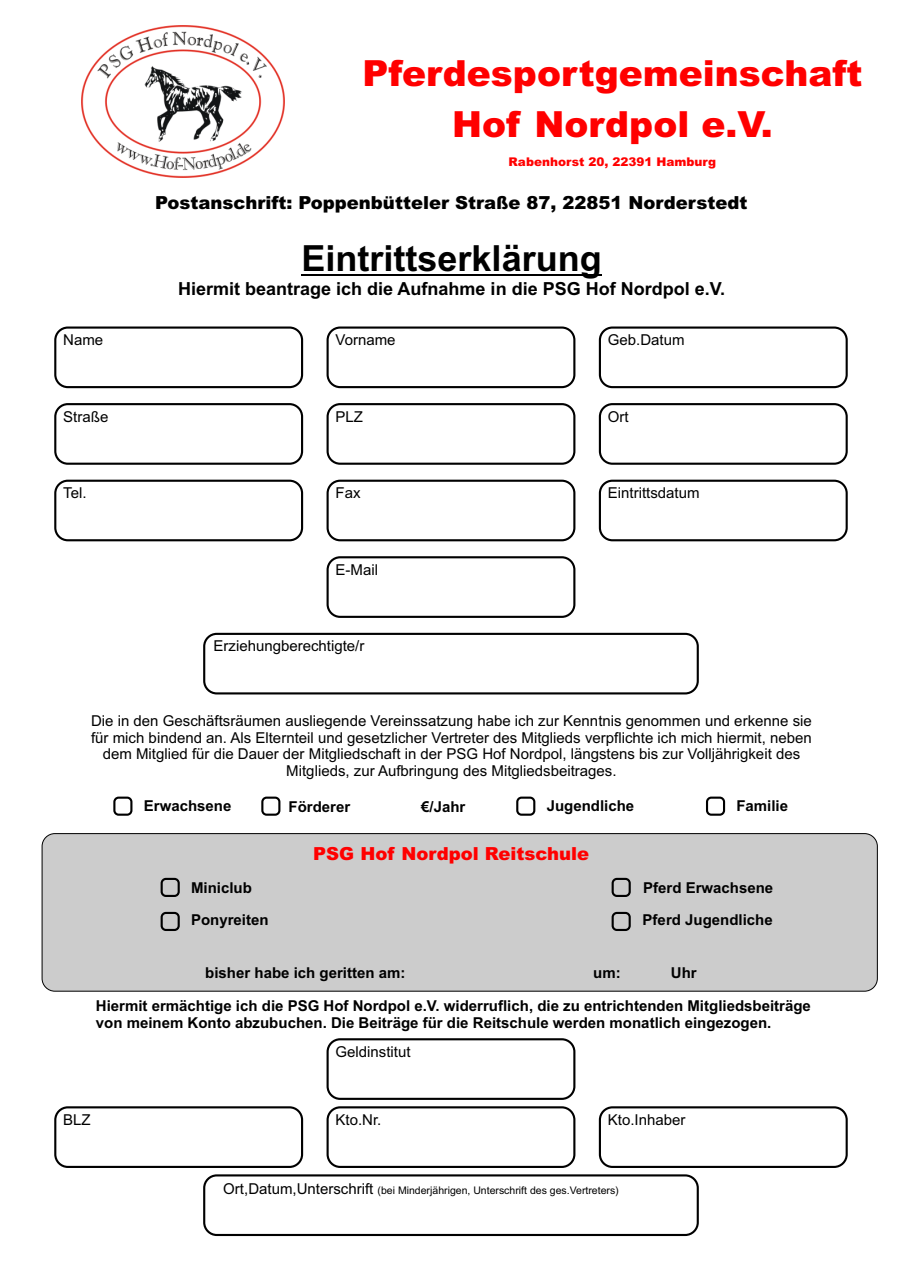
<style>
.page{position:relative;width:902px;height:1272px;background:#fff}
.page>*{position:absolute;margin:0;border:0;box-sizing:border-box;transform-origin:0 0}
.t1{font:900 36px/50.7px "Arial";color:#f00;text-align:center}
.t2{font:700 36px "Arial";color:#000}
.t3{font:900 18px "Arial";color:#000}
.t4{font:700 18px "Arial";color:#000}
.t5{font:900 18px "Arial";color:#f00}
.t6{font:15px/16.8px "Arial";color:#000;text-align:center}
.t7{font:700 15px/32.5px "Arial";color:#000}
.t8{font:900 12px "Arial";color:#f00}
.t9{font:10.5px "Arial";color:#000}
.s1{font-size:15px}
</style>
<div class="page">
<img style="left:81px;top:26px;width:203px;height:152px">
<hr style="left:301px;top:274px;width:300px;height:2px;background:#000">
<div style="left:54px;top:326px;width:249px;height:62px;border:2px solid #000;border-radius:12px"></div>
<div style="left:598px;top:479px;width:249px;height:62px;border:2px solid #000;border-radius:12px"></div>
<div style="left:326px;top:326px;width:249px;height:62px;border:2px solid #000;border-radius:12px"></div>
<div style="left:598px;top:403px;width:249px;height:62px;border:2px solid #000;border-radius:12px"></div>
<div style="left:203px;top:632px;width:495px;height:62px;border:2px solid #000;border-radius:12px"></div>
<div style="left:203px;top:1174px;width:495px;height:61px;border:2px solid #000;border-radius:12px"></div>
<div style="left:598px;top:326px;width:249px;height:62px;border:2px solid #000;border-radius:12px"></div>
<div style="left:326px;top:479px;width:249px;height:62px;border:2px solid #000;border-radius:12px"></div>
<div style="left:326px;top:556px;width:249px;height:62px;border:2px solid #000;border-radius:12px"></div>
<div style="left:326px;top:1106px;width:249px;height:61px;border:2px solid #000;border-radius:12px"></div>
<div style="left:54px;top:1106px;width:249px;height:61px;border:2px solid #000;border-radius:12px"></div>
<div style="left:598px;top:1106px;width:249px;height:61px;border:2px solid #000;border-radius:12px"></div>
<div style="left:326px;top:1038px;width:249px;height:61px;border:2px solid #000;border-radius:12px"></div>
<div style="left:54px;top:479px;width:249px;height:62px;border:2px solid #000;border-radius:12px"></div>
<div style="left:54px;top:403px;width:249px;height:62px;border:2px solid #000;border-radius:12px"></div>
<div style="left:326px;top:403px;width:249px;height:62px;border:2px solid #000;border-radius:12px"></div>
<div style="left:113px;top:796px;width:19px;height:19px;border:2px solid #000;border-radius:4px"></div>
<div style="left:261px;top:796px;width:19px;height:19px;border:2px solid #000;border-radius:4px"></div>
<div style="left:516px;top:796px;width:19px;height:19px;border:2px solid #000;border-radius:4px"></div>
<div style="left:706px;top:796px;width:19px;height:19px;border:2px solid #000;border-radius:4px"></div>
<div style="left:42px;top:833px;width:835px;height:158px;background:#ccc;border:1px solid #000;border-radius:13px"></div>
<div style="left:611px;top:911px;width:19px;height:20px;border:2px solid #000;border-radius:4px"></div>
<div style="left:161px;top:911px;width:19px;height:20px;border:2px solid #000;border-radius:4px"></div>
<div style="left:161px;top:877px;width:19px;height:20px;border:2px solid #000;border-radius:4px"></div>
<div style="left:611px;top:877px;width:19px;height:20px;border:2px solid #000;border-radius:4px"></div>
<p class="t6" style="left:63px;top:333px;width:42px">Name</p>
<h1 class="t1" style="left:362px;top:52px;width:501px">Pferdesportgemeinschaft<br>Hof Nordpol e.V.</h1>
<p class="t8" style="left:508px;top:157px;width:209px">Rabenhorst 20, 22391 Hamburg</p>
<p class="t3" style="left:155px;top:196px;width:593px">Postanschrift: Poppenbütteler Straße 87, 22851 Norderstedt</p>
<h1 class="t2" style="left:301px;top:245px;width:302px">Eintrittserklärung</h1>
<p class="t4" style="left:178px;top:282px;width:548px">Hiermit beantrage ich die Aufnahme in die PSG Hof Nordpol e.V.</p>
<p class="t6" style="left:335px;top:333px;width:62px">Vorname</p>
<p class="t6" style="left:608px;top:333px;width:78px">Geb.Datum</p>
<p class="t6" style="left:63px;top:409px;width:47px">Straße</p>
<p class="t6" style="left:335px;top:409px;width:29px">PLZ</p>
<p class="t6" style="left:63px;top:486px;width:25px">Tel.</p>
<p class="t6" style="left:335px;top:486px;width:27px">Fax</p>
<p class="t6" style="left:335px;top:562px;width:44px">E-Mail</p>
<p class="t6" style="left:213px;top:638px;width:152px">Erziehungberechtigte/r</p>
<p class="t6" style="left:608px;top:409px;width:22px">Ort</p>
<p class="t6" style="left:608px;top:486px;width:93px">Eintrittsdatum</p>
<p class="t6" style="left:91px;top:713px;width:722px">Die in den Geschäftsräumen ausliegende Vereinssatzung habe ich zur Kenntnis genommen und erkenne sie für mich bindend an. Als Elternteil und gesetzlicher Vertreter des Mitglieds verpflichte ich mich hiermit, neben dem Mitglied für die Dauer der Mitgliedschaft in der PSG Hof Nordpol, längstens bis zur Volljährigkeit des Mitglieds, zur Aufbringung des Mitgliedsbeitrages.</p>
<p class="t7" style="left:144px;top:791px;width:89px">Erwachsene</p>
<p class="t7" style="left:288px;top:791px;width:63px">Förderer</p>
<p class="t7" style="left:421px;top:791px;width:46px">€/Jahr</p>
<p class="t7" style="left:546px;top:791px;width:89px">Jugendliche</p>
<p class="t7" style="left:736px;top:791px;width:53px">Familie</p>
<p class="t5" style="left:313px;top:847px;width:277px">PSG Hof Nordpol Reitschule</p>
<p class="t7" style="left:191px;top:872px;width:79px">Miniclub<br>Ponyreiten</p>
<p class="t7" style="left:643px;top:872px;width:132px">Pferd Erwachsene</p>
<p class="t7" style="left:642px;top:905px;width:132px">Pferd Jugendliche</p>
<p class="t7" style="left:205px;top:957px;width:202px">bisher habe ich geritten am:</p>
<p class="t7" style="left:593px;top:957px;width:29px">um:</p>
<p class="t7" style="left:670px;top:957px;width:27px">Uhr</p>
<p class="t7" style="left:96px;top:998px;width:716px;line-height:16.8px">Hiermit ermächtige ich die PSG Hof Nordpol e.V. widerruflich, die zu entrichtenden Mitgliedsbeiträge von meinem Konto abzubuchen. Die Beiträge für die Reitschule werden monatlich eingezogen.</p>
<p class="t6" style="left:335px;top:1044px;width:77px">Geldinstitut</p>
<p class="t6" style="left:63px;top:1112px;width:29px">BLZ</p>
<p class="t6" style="left:335px;top:1112px;width:47px">Kto.Nr.</p>
<p class="t6" style="left:608px;top:1112px;width:79px">Kto.Inhaber</p>
<p class="t9" style="left:223px;top:1185px;width:397px"><span class="s1">Ort,Datum,Unterschrift</span> (bei Minderjährigen, Unterschrift des ges.Vertreters)</p>
</div>
